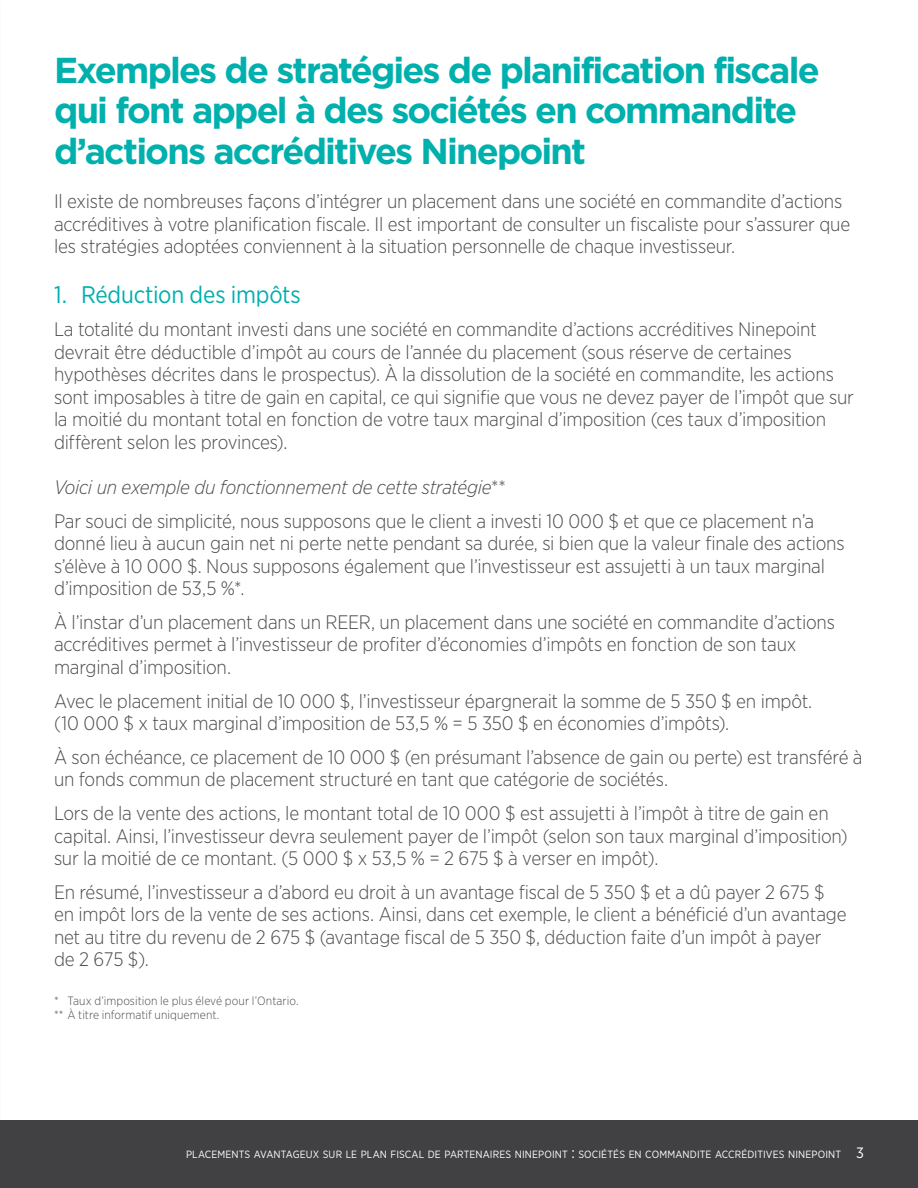
<style>
.page{position:relative;width:918px;height:1188px;background:#fff}
.page>*{position:absolute;margin:0;border:0;box-sizing:border-box;transform-origin:0 0}
.t1{font:700 36px/40.5px "Gotham";letter-spacing:-.05em;color:#00b0ad}
.t2{font:24px "Gotham Narrow";letter-spacing:-.01em;color:#00b0ad}
.t3{font:300 19.5px/22.5px "Gotham Narrow";letter-spacing:-.01em;color:#4b4c4d}
.t4{font:italic 300 19.5px "Gotham Narrow";letter-spacing:-.015em;color:#4b4c4d}
.t5{font:300 12px/14.4px "Gotham Narrow";letter-spacing:.005em;color:#4b4c4d}
.t6{font:10.5px "Gotham Narrow";letter-spacing:.01em;color:#fff}
.s1{font-style:normal}
.s2{font-size:15px}
</style>
<div class="page">
<div style="left:0;top:1120px;width:918px;height:68px;background:#414042"></div>
<p class="t1" style="left:54px;top:50px;width:767px">Exemples de stratégies de planification fiscale qui font appel à des sociétés en commandite d’actions accréditives Ninepoint</p>
<p class="t3" style="left:54px;top:189px;width:798px">Il existe de nombreuses façons d’intégrer un placement dans une société en commandite d’actions accréditives à votre planification fiscale. Il est important de consulter un fiscaliste pour s’assurer que les stratégies adoptées conviennent à la situation personnelle de chaque investisseur.</p>
<p class="t2" style="left:54px;top:279px;width:248px">1. Réduction des impôts</p>
<p class="t3" style="left:54px;top:318px;width:801px">La totalité du montant investi dans une société en commandite d’actions accréditives Ninepoint devrait être déductible d’impôt au cours de l’année du placement (sous réserve de certaines hypothèses décrites dans le prospectus). À la dissolution de la société en commandite, les actions sont imposables à titre de gain en capital, ce qui signifie que vous ne devez payer de l’impôt que sur la moitié du montant total en fonction de votre taux marginal d’imposition (ces taux d’imposition diffèrent selon les provinces).</p>
<p class="t4" style="left:54px;top:475px;width:453px">Voici un exemple du fonctionnement de cette stratégie<span class="s1">**</span></p>
<p class="t3" style="left:54px;top:509px;width:792px">Par souci de simplicité, nous supposons que le client a investi 10 000 $ et que ce placement n’a donné lieu à aucun gain net ni perte nette pendant sa durée, si bien que la valeur finale des actions s’élève à 10 000 $. Nous supposons également que l’investisseur est assujetti à un taux marginal d’imposition de 53,5 %*.</p>
<p class="t3" style="left:54px;top:610px;width:783px">À l’instar d’un placement dans un REER, un placement dans une société en commandite d’actions accréditives permet à l’investisseur de profiter d’économies d’impôts en fonction de son taux marginal d’imposition.</p>
<p class="t3" style="left:54px;top:689px;width:760px">Avec le placement initial de 10 000 $, l’investisseur épargnerait la somme de 5 350 $ en impôt. (10 000 $ x taux marginal d’imposition de 53,5 % = 5 350 $ en économies d’impôts).</p>
<p class="t3" style="left:54px;top:745px;width:810px">À son échéance, ce placement de 10 000 $ (en présumant l’absence de gain ou perte) est transféré à un fonds commun de placement structuré en tant que catégorie de sociétés.</p>
<p class="t3" style="left:54px;top:802px;width:795px">Lors de la vente des actions, le montant total de 10 000 $ est assujetti à l’impôt à titre de gain en capital. Ainsi, l’investisseur devra seulement payer de l’impôt (selon son taux marginal d’imposition) sur la moitié de ce montant. (5 000 $ x 53,5 % = 2 675 $ à verser en impôt).</p>
<p class="t3" style="left:54px;top:880px;width:794px">En résumé, l’investisseur a d’abord eu droit à un avantage fiscal de 5 350 $ et a dû payer 2 675 $ en impôt lors de la vente de ses actions. Ainsi, dans cet exemple, le client a bénéficié d’un avantage net au titre du revenu de 2 675 $ (avantage fiscal de 5 350 $, déduction faite d’un impôt à payer de 2 675 $).</p>
<p class="t5" style="left:54px;top:993px;width:246px">* Taux d’imposition le plus élevé pour l’Ontario. ** À titre informatif uniquement.</p>
<p class="t6" style="left:186px;top:1148px;width:679px">PLACEMENTS AVANTAGEUX SUR LE PLAN FISCAL DE PARTENAIRES NINEPOINT <span class="s2">:</span> SOCIÉTÉS EN COMMANDITE ACCRÉDITIVES NINEPOINT <span class="s2">3</span></p>
</div>
